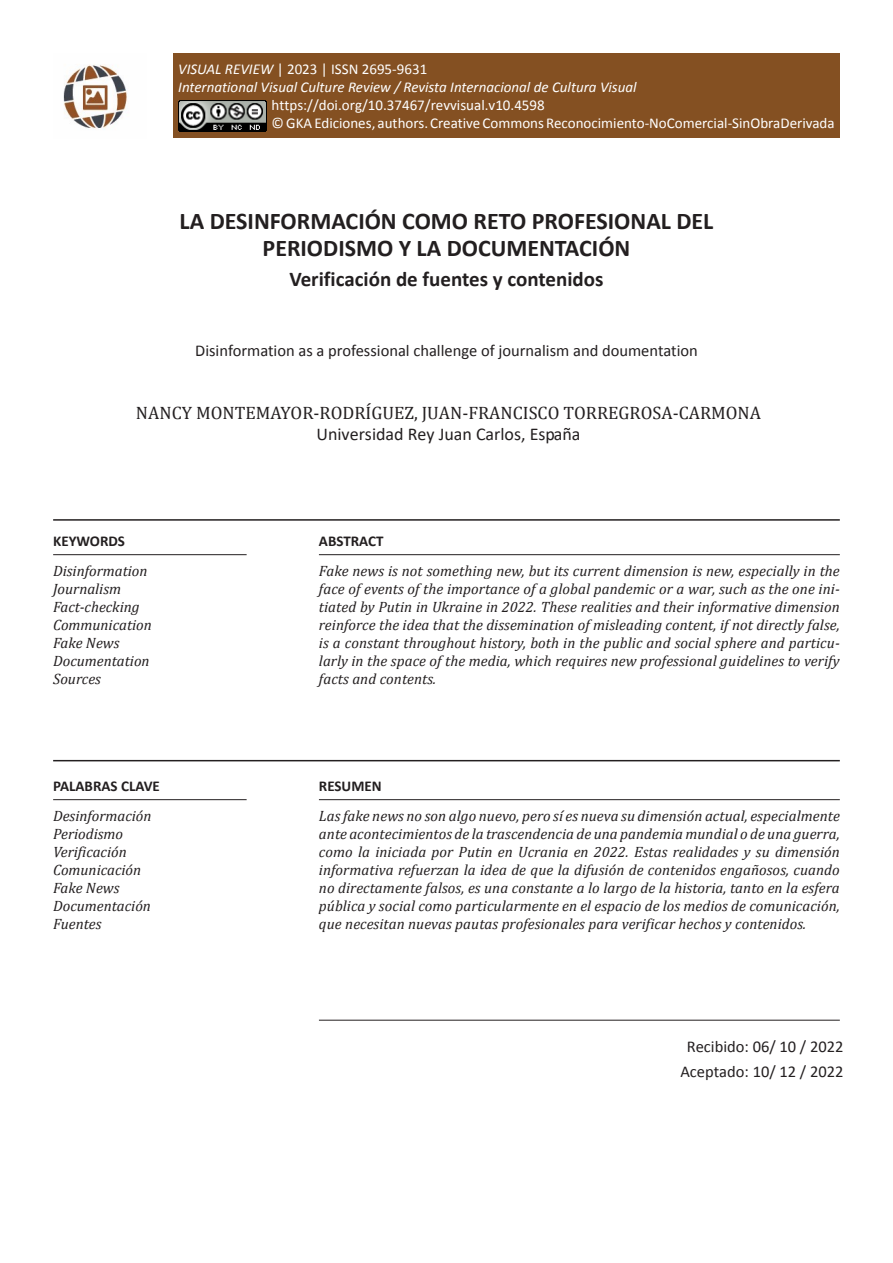
<style>
.page{position:relative;width:893px;height:1263px;background:#fff}
.page>*{position:absolute;margin:0;border:0;box-sizing:border-box;transform-origin:0 0}
.Autor{font:700 24px/27px "Calibri";color:#231f20;text-align:center}
.Autor-2{font:700 21px "Calibri";color:#231f20}
.Autor-3{font:18px/20.5px "Cambria";color:#231f20;text-align:center}
.Autor-4{font:16.5px "Calibri";color:#231f20}
.DATE-HOME{font:16.5px/24.6px "Calibri";color:#231f20;text-align:center}
.CONTENT-HOME{font:italic 15px/18px "Cambria";color:#231f20;text-align:justify}
.t1{font:15px/18px "Calibri";color:#fff}
.t2{font:italic 15px "Calibri";color:#fff}
.WORDS-HOME{font:700 15px "Calibri";color:#231f20}
.s1{font-style:italic}
.s2{font-family:"Calibri"}
</style>
<div class="page">
<hr style="left:53px;top:519px;width:787px;height:2px;background:#231f20">
<hr style="left:53px;top:760px;width:787px;height:1px;background:#231f20">
<hr style="left:53px;top:554px;width:194px;height:1px;background:#231f20">
<hr style="left:53px;top:799px;width:194px;height:1px;background:#231f20">
<hr style="left:319px;top:554px;width:521px;height:1px;background:#231f20">
<hr style="left:319px;top:799px;width:521px;height:1px;background:#231f20">
<hr style="left:319px;top:1020px;width:521px;height:1px;background:#231f20">
<img style="left:63px;top:64px;width:64px;height:66px">
<div style="left:173px;top:53px;width:667px;height:85px;background:#845022"></div>
<img style="left:179px;top:100px;width:87px;height:31px">
<p class="t1" style="left:178px;top:60px;width:251px"><span class="s1">VISUAL REVIEW</span> | 2023 | ISSN 2695-9631</p>
<p class="t2" style="left:178px;top:78px;width:460px">International Visual Culture Review / Revista Internacional de Cultura Visual</p>
<p class="t1" style="left:272px;top:96px;width:564px">https://doi.org/10.37467/revvisual.v10.4598<br>© GKA Ediciones, authors. Creative Commons Reconocimiento-NoComercial-SinObraDerivada</p>
<p class="Autor" style="left:180px;top:206px;width:535px">LA DESINFORMACIÓN COMO RETO PROFESIONAL DEL<br>PERIODISMO Y LA DOCUMENTACIÓN</p>
<p class="Autor-2" style="left:289px;top:265px;width:316px">Verificación de fuentes y contenidos</p>
<p class="Autor-4" style="left:195px;top:340px;width:504px">Disinformation as a professional challenge of journalism and doumentation</p>
<p class="Autor-3" style="left:136px;top:403px;width:627px">NANCY MONTEMAYOR-RODRÍGUEZ, JUAN-FRANCISCO TORREGROSA-CARMONA<br><span class="s2">Universidad Rey Juan Carlos, España</span></p>
<p class="WORDS-HOME" style="left:53px;top:530px;width:73px">KEYWORDS</p>
<p class="WORDS-HOME" style="left:319px;top:530px;width:66px">ABSTRACT</p>
<p class="CONTENT-HOME" style="left:53px;top:561px;width:96px">Disinformation</p>
<p class="CONTENT-HOME" style="left:53px;top:579px;width:69px">Journalism</p>
<p class="CONTENT-HOME" style="left:53px;top:597px;width:88px">Fact-checking</p>
<p class="CONTENT-HOME" style="left:53px;top:615px;width:100px">Communication</p>
<p class="CONTENT-HOME" style="left:53px;top:633px;width:68px">Fake News</p>
<p class="CONTENT-HOME" style="left:53px;top:651px;width:98px">Documentation</p>
<p class="CONTENT-HOME" style="left:53px;top:669px;width:49px">Sources</p>
<p class="WORDS-HOME" style="left:53px;top:775px;width:108px">PALABRAS CLAVE</p>
<p class="CONTENT-HOME" style="left:53px;top:806px;width:100px">Desinformación</p>
<p class="CONTENT-HOME" style="left:53px;top:824px;width:71px">Periodismo</p>
<p class="CONTENT-HOME" style="left:53px;top:842px;width:75px">Verificación</p>
<p class="CONTENT-HOME" style="left:53px;top:860px;width:90px">Comunicación</p>
<p class="CONTENT-HOME" style="left:53px;top:878px;width:68px">Fake News</p>
<p class="CONTENT-HOME" style="left:53px;top:896px;width:99px">Documentación</p>
<p class="CONTENT-HOME" style="left:53px;top:914px;width:50px">Fuentes</p>
<p class="CONTENT-HOME" style="left:319px;top:561px;width:522px">Fake news is not something new, but its current dimension is new, especially in the face of events of the importance of a global pandemic or a war, such as the one ini&shy;tiated by Putin in Ukraine in 2022. These realities and their informative dimension reinforce the idea that the dissemination of misleading content, if not directly false, is a constant throughout history, both in the public and social sphere and particu&shy;larly in the space of the media, which requires new professional guidelines to verify facts and contents.</p>
<p class="WORDS-HOME" style="left:319px;top:775px;width:64px">RESUMEN</p>
<p class="CONTENT-HOME" style="left:319px;top:806px;width:522px">Las fake news no son algo nuevo, pero sí es nueva su dimensión actual, especialmente ante acontecimientos de la trascendencia de una pandemia mundial o de una guerra, como la iniciada por Putin en Ucrania en 2022. Estas realidades y su dimensión informativa refuerzan la idea de que la difusión de contenidos engañosos, cuando no directamente falsos, es una constante a lo largo de la historia, tanto en la esfera pública y social como particularmente en el espacio de los medios de comunicación, que necesitan nuevas pautas profesionales para verificar hechos y contenidos.</p>
<p class="DATE-HOME" style="left:680px;top:1034px;width:165px">Recibido: 06/ 10 / 2022<br>Aceptado: 10/ 12 / 2022</p>
</div>
